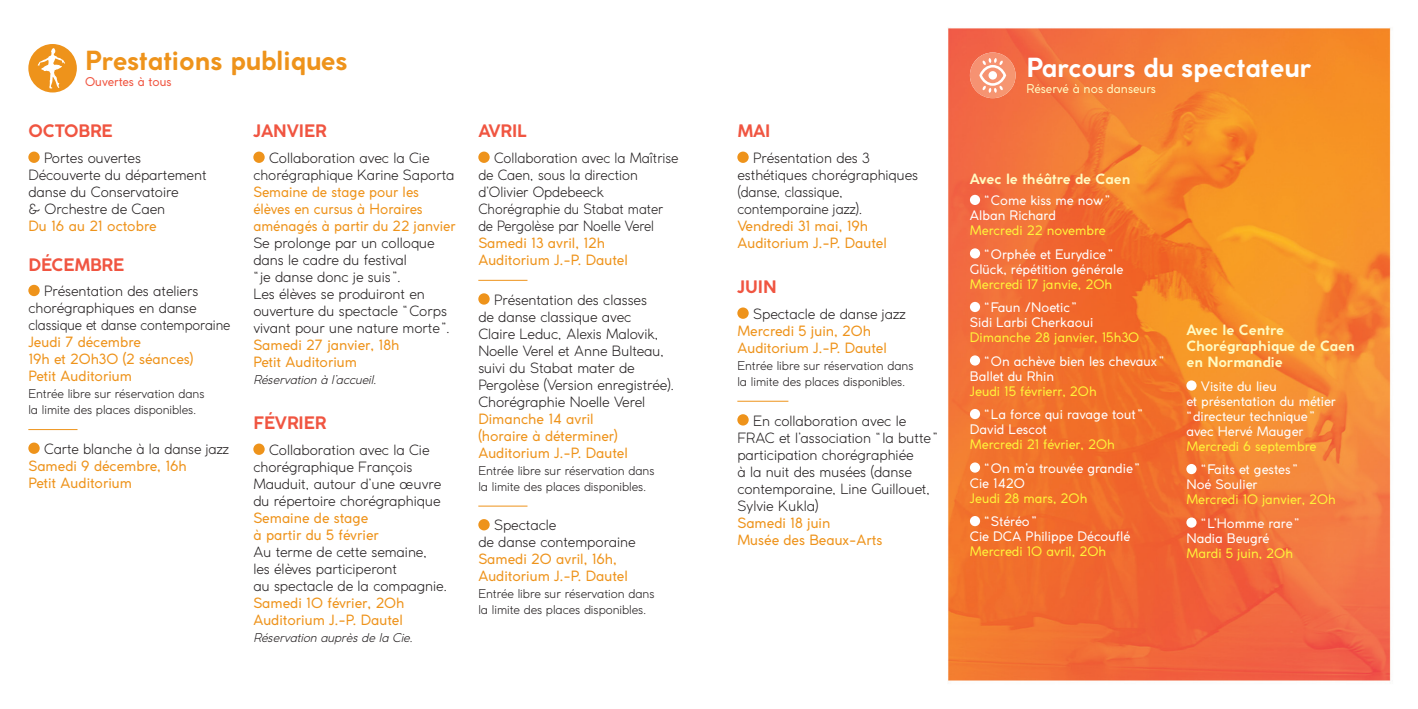
<style>
.page{position:relative;width:1418px;height:709px;background:#fff}
.page>*{position:absolute;margin:0;border:0;box-sizing:border-box;transform-origin:0 0}
.t1{font:700 26px "Coco Gothic";color:#fff}
.t2{font:700 26px "Coco Gothic";color:#ee931b}
.t3{font:700 17px "Coco Gothic";color:#f05541}
.t4{font:300 14px/17px "Coco Gothic";color:#231f20}
.t5{font:14px/17px "Coco Gothic";color:#ee931b}
.t6{font:700 14px/16px "Coco Gothic";color:#fffac1}
.t7{font:13px/15px "Coco Gothic";color:#fff}
.t8{font:13px "Coco Gothic";color:#fff33a}
.t9{font:300 12px/16px "Coco Gothic";color:#231f20}
.t10{font:italic 300 12px "Coco Gothic";color:#231f20}
.t11{font:12px "Coco Gothic";color:#fffac1}
.t12{font:12px "Coco Gothic";color:#f05541}
</style>
<div class="page">
<img style="left:737px;top:28px;width:654px;height:653px">
<hr style="left:737px;top:401px;width:51px;height:1px;background:#ee931b">
<div style="left:737px;top:152px;width:11px;height:11px;background:#ee931b;border-radius:50%"></div>
<div style="left:737px;top:307px;width:11px;height:12px;background:#ee931b;border-radius:50%"></div>
<div style="left:737px;top:414px;width:11px;height:11px;background:#ee931b;border-radius:50%"></div>
<div style="left:969px;top:195px;width:11px;height:10px;background:#fff;border-radius:50%"></div>
<div style="left:969px;top:248px;width:11px;height:10px;background:#fff;border-radius:50%"></div>
<div style="left:969px;top:302px;width:11px;height:10px;background:#fff;border-radius:50%"></div>
<div style="left:969px;top:355px;width:11px;height:10px;background:#fff;border-radius:50%"></div>
<div style="left:969px;top:409px;width:11px;height:10px;background:#fff;border-radius:50%"></div>
<div style="left:969px;top:462px;width:11px;height:10px;background:#fff;border-radius:50%"></div>
<div style="left:969px;top:516px;width:11px;height:10px;background:#fff;border-radius:50%"></div>
<div style="left:1186px;top:380px;width:10px;height:10px;background:#fff;border-radius:50%"></div>
<div style="left:1186px;top:464px;width:10px;height:10px;background:#fff;border-radius:50%"></div>
<div style="left:1186px;top:517px;width:10px;height:10px;background:#fff;border-radius:50%"></div>
<img style="left:969px;top:52px;width:46px;height:46px;border-radius:23px">
<svg style="left:978px;top:58px;width:30px;height:35px"></svg>
<hr style="left:28px;top:429px;width:49px;height:1px;background:#ee931b">
<div style="left:28px;top:152px;width:12px;height:11px;background:#ee931b;border-radius:50%"></div>
<div style="left:28px;top:285px;width:12px;height:11px;background:#ee931b;border-radius:50%"></div>
<div style="left:28px;top:442px;width:12px;height:12px;background:#ee931b;border-radius:50%"></div>
<div style="left:253px;top:152px;width:12px;height:11px;background:#ee931b;border-radius:50%"></div>
<div style="left:253px;top:443px;width:12px;height:12px;background:#ee931b;border-radius:50%"></div>
<hr style="left:478px;top:280px;width:49px;height:1px;background:#ee931b">
<hr style="left:478px;top:505px;width:49px;height:1px;background:#ee931b">
<div style="left:478px;top:152px;width:11px;height:11px;background:#ee931b;border-radius:50%"></div>
<div style="left:478px;top:293px;width:11px;height:12px;background:#ee931b;border-radius:50%"></div>
<div style="left:478px;top:519px;width:11px;height:11px;background:#ee931b;border-radius:50%"></div>
<div style="left:28px;top:44px;width:49px;height:48px;background:#ee931b;border-radius:50%"></div>
<svg style="left:38px;top:48px;width:27px;height:40px"></svg>
<h1 class="t2" style="left:85px;top:41px;width:264px">Prestations publiques</h1>
<p class="t12" style="left:85px;top:73px;width:88px">Ouvertes à tous</p>
<p class="t3" style="left:28px;top:118px;width:85px">OCTOBRE</p>
<p class="t4" style="left:28px;top:149px;width:180px;text-indent:16px">Portes ouvertes<br>Découverte du département danse du Conservatoire<br>&amp; Orchestre de Caen</p>
<p class="t5" style="left:28px;top:217px;width:130px">Du 16 au 21 octobre</p>
<p class="t3" style="left:28px;top:251px;width:97px">DÉCEMBRE</p>
<p class="t4" style="left:28px;top:282px;width:203px;text-indent:16px">Présentation des ateliers chorégraphiques en danse classique et danse contemporaine</p>
<p class="t5" style="left:28px;top:333px;width:166px">Jeudi 7 décembre<br>19h et 20h30 (2 séances)<br>Petit Auditorium</p>
<p class="t9" style="left:28px;top:385px;width:178px">Entrée libre sur réservation dans la limite des places disponibles.</p>
<p class="t4" style="left:44px;top:440px;width:186px">Carte blanche à la danse jazz</p>
<p class="t5" style="left:28px;top:457px;width:160px">Samedi 9 décembre, 16h<br>Petit Auditorium</p>
<p class="t3" style="left:253px;top:118px;width:75px">JANVIER</p>
<p class="t4" style="left:253px;top:149px;width:202px;text-indent:16px">Collaboration avec la Cie chorégraphique Karine Saporta</p>
<p class="t5" style="left:253px;top:183px;width:204px">Semaine de stage pour les élèves en cursus à Horaires aménagés à partir du 22 janvier</p>
<p class="t4" style="left:253px;top:234px;width:198px">Se prolonge par un colloque dans le cadre du festival<br>“ je danse donc je suis ”.<br>Les élèves se produiront en ouverture du spectacle “ Corps vivant pour une nature morte ”.</p>
<p class="t5" style="left:253px;top:336px;width:148px">Samedi 27 janvier, 18h<br>Petit Auditorium</p>
<p class="t10" style="left:253px;top:371px;width:125px">Réservation à l’accueil.</p>
<p class="t3" style="left:253px;top:410px;width:74px">FÉVRIER</p>
<p class="t4" style="left:253px;top:441px;width:189px;text-indent:16px">Collaboration avec la Cie chorégraphique François<br>Mauduit, autour d’une œuvre du répertoire chorégraphique</p>
<p class="t5" style="left:253px;top:509px;width:127px">Semaine de stage à partir du 5 février</p>
<p class="t4" style="left:253px;top:543px;width:195px">Au terme de cette semaine,<br>les élèves participeront<br>au spectacle de la compagnie.</p>
<p class="t5" style="left:253px;top:594px;width:153px">Samedi 10 février, 20h<br>Auditorium J.-P. Dautel</p>
<p class="t10" style="left:253px;top:628px;width:161px">Réservation auprès de la Cie.</p>
<p class="t3" style="left:478px;top:118px;width:50px">AVRIL</p>
<p class="t4" style="left:478px;top:149px;width:202px;text-indent:16px">Collaboration avec la Maîtrise de Caen, sous la direction d’Olivier Opdebeeck<br>Chorégraphie du Stabat mater de Pergolèse par Noelle Verel</p>
<p class="t5" style="left:478px;top:234px;width:151px">Samedi 13 avril, 12h<br>Auditorium J.-P. Dautel</p>
<p class="t4" style="left:478px;top:291px;width:198px;text-indent:16px">Présentation des classes<br>de danse classique avec<br>Claire Leduc, Alexis Malovik,<br>Noelle Verel et Anne Bulteau, suivi du Stabat mater de<br>Pergolèse (Version enregistrée).<br>Chorégraphie Noelle Verel</p>
<p class="t5" style="left:478px;top:410px;width:151px">Dimanche 14 avril (horaire à déterminer)<br>Auditorium J.-P. Dautel</p>
<p class="t9" style="left:478px;top:462px;width:178px">Entrée libre sur réservation dans la limite des places disponibles.</p>
<p class="t4" style="left:478px;top:516px;width:159px;text-indent:16px">Spectacle<br>de danse contemporaine</p>
<p class="t5" style="left:478px;top:550px;width:151px">Samedi 20 avril, 16h,<br>Auditorium J.-P. Dautel</p>
<p class="t9" style="left:478px;top:586px;width:178px">Entrée libre sur réservation dans la limite des places disponibles.</p>
<p class="t3" style="left:737px;top:118px;width:35px">MAI</p>
<p class="t4" style="left:737px;top:149px;width:182px;text-indent:16px">Présentation des 3 esthétiques chorégraphiques (danse, classique, contemporaine jazz).</p>
<p class="t5" style="left:737px;top:217px;width:151px">Vendredi 31 mai, 19h<br>Auditorium J.-P. Dautel</p>
<p class="t3" style="left:737px;top:274px;width:41px">JUIN</p>
<p class="t4" style="left:753px;top:305px;width:154px">Spectacle de danse jazz</p>
<p class="t5" style="left:737px;top:322px;width:151px">Mercredi 5 juin, 20h<br>Auditorium J.-P. Dautel</p>
<p class="t9" style="left:737px;top:357px;width:178px">Entrée libre sur réservation dans la limite des places disponibles.</p>
<p class="t4" style="left:737px;top:411px;width:202px;text-indent:16px">En collaboration avec le<br>FRAC et l’association “ la butte ” participation chorégraphiée<br>à la nuit des musées (danse contemporaine, Line Guillouet,<br>Sylvie Kukla)</p>
<p class="t5" style="left:737px;top:513px;width:146px">Samedi 18 juin<br>Musée des Beaux-Arts</p>
<h1 class="t1" style="left:1026px;top:48px;width:286px">Parcours du spectateur</h1>
<p class="t11" style="left:1026px;top:80px;width:131px">Réservé à nos danseurs</p>
<p class="t6" style="left:969px;top:171px;width:162px">Avec le théâtre de Caen</p>
<p class="t7" style="left:969px;top:192px;width:141px;text-indent:14px">“ Come kiss me now ”<br>Alban Richard</p>
<p class="t8" style="left:969px;top:220px;width:137px">Mercredi 22 novembre</p>
<p class="t7" style="left:969px;top:246px;width:155px;text-align:center">“ Orphée et Eurydice ”<br>Glück, répétition générale</p>
<p class="t8" style="left:969px;top:274px;width:144px">Mercredi 17 janvie, 20h</p>
<p class="t7" style="left:969px;top:299px;width:125px;text-align:center">“ Faun /Noetic ”<br>Sidi Larbi Cherkaoui</p>
<p class="t8" style="left:969px;top:327px;width:171px">Dimanche 28 janvier, 15h30</p>
<p class="t7" style="left:969px;top:353px;width:195px;text-indent:14px">“ On achève bien les chevaux ”<br>Ballet du Rhin</p>
<p class="t8" style="left:969px;top:381px;width:128px">Jeudi 15 févrierr, 20h</p>
<p class="t7" style="left:969px;top:406px;width:174px;text-indent:14px">“ La force qui ravage tout ”<br>David Lescot</p>
<p class="t8" style="left:969px;top:434px;width:146px">Mercredi 21 février, 20h</p>
<p class="t7" style="left:969px;top:460px;width:171px;text-indent:14px">“ On m’a trouvée grandie ”<br>Cie 1420</p>
<p class="t8" style="left:969px;top:488px;width:119px">Jeudi 28 mars, 20h</p>
<p class="t7" style="left:969px;top:513px;width:162px;text-indent:14px">“ Stéréo ”<br>Cie DCA Philippe Découflé</p>
<p class="t8" style="left:969px;top:541px;width:138px">Mercredi 10 avril, 20h</p>
<p class="t6" style="left:1186px;top:322px;width:170px">Avec le Centre<br>Chorégraphique de Caen en Normandie</p>
<p class="t7" style="left:1186px;top:378px;width:151px;text-indent:14px">Visite du lieu<br>et présentation du métier “ directeur technique ” avec Hervé Mauger</p>
<p class="t8" style="left:1186px;top:436px;width:132px">Mercredi 6 septembre</p>
<p class="t7" style="left:1186px;top:461px;width:112px;text-indent:14px">“ Faits et gestes ”<br>Noé Soulier</p>
<p class="t8" style="left:1186px;top:489px;width:151px">Mercredi 10 janvier, 20h</p>
<p class="t7" style="left:1186px;top:515px;width:114px;text-indent:14px">“ L’Homme rare ”<br>Nadia Beugré</p>
<p class="t8" style="left:1186px;top:543px;width:108px">Mardi 5 juin, 20h</p>
</div>
